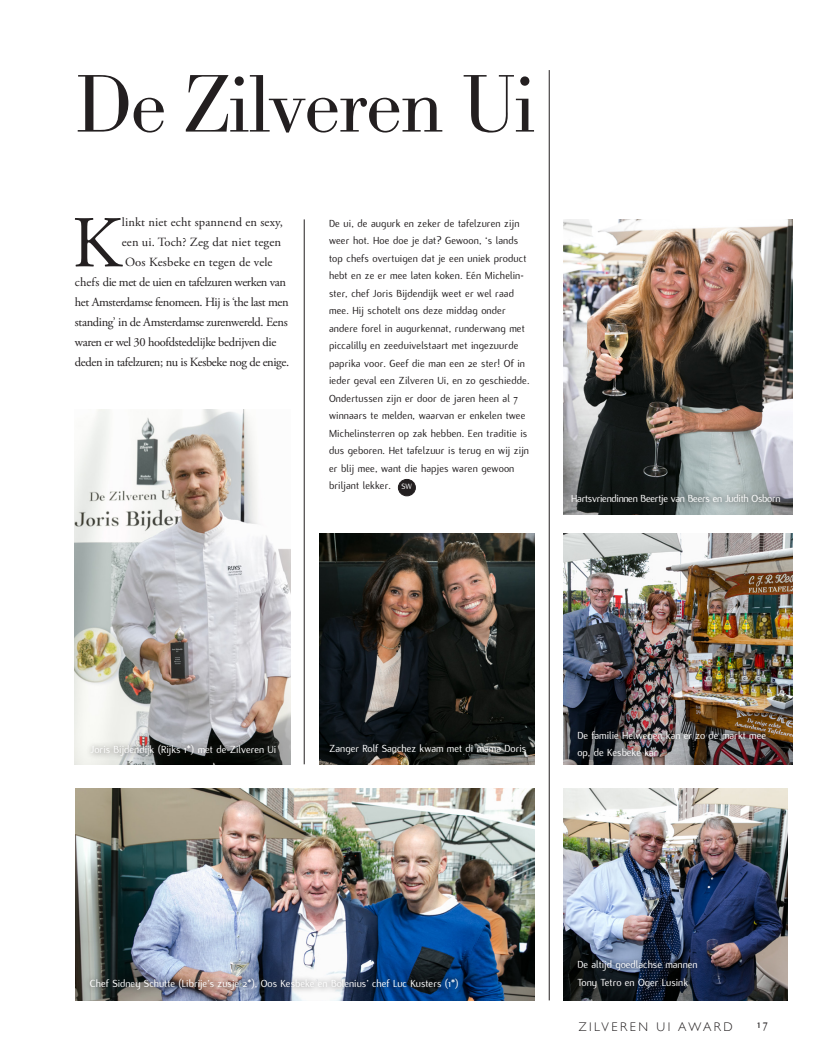
<style>
.page{position:relative;width:815px;height:1053px;background:#fff}
.page>*{position:absolute;margin:0;border:0;box-sizing:border-box;transform-origin:0 0}
.t1{font:300 80px "Bodoni Berthold BQ";letter-spacing:-.02em;color:#231f20}
.t2{font:72.88px "Adobe Garamond Pro";color:#231f20}
.t3{font:12.5px "Adobe Garamond Pro";letter-spacing:-.03em;color:#231f20}
.t4{font:12.5px "Adobe Garamond Pro";letter-spacing:.01em;color:#231f20}
.t5{font:300 12.5px "Gill Sans";letter-spacing:.2em;color:#231f20}
.t6{font:12.5px "Flux";color:#231f20}
.t7{font:11.25px/17.5px "Flux";letter-spacing:.01em;color:#231f20}
.t8{font:11.25px/17.5px "Flux";color:#fff}
.t9{font:11.25px "Flux";letter-spacing:-.025em;color:#fff}
.t10{font:8.5px "Flux";color:#fff}
.s1{color:#fff}
</style>
<div class="page">
<img style="left:76px;top:788px;width:459px;height:212px">
<hr style="left:304px;top:219px;width:1px;height:545px;background:#231f20">
<img style="left:563px;top:533px;width:229px;height:231px">
<img style="left:563px;top:219px;width:229px;height:295px">
<hr style="left:549px;top:70px;width:1px;height:930px;background:#231f20">
<img style="left:75px;top:409px;width:215px;height:355px">
<div style="left:86px;top:739px;width:197px;height:24px;background:#231f20;opacity:.75"></div>
<img style="left:563px;top:788px;width:225px;height:212px">
<img style="left:319px;top:533px;width:216px;height:231px">
<div style="left:398px;top:479px;width:17px;height:17px;background:#231f20;border-radius:50%"></div>
<div style="left:398px;top:479px;width:18px;height:17px;border:1px solid #231f20;border-radius:50%"></div>
<div style="left:565px;top:489px;width:223px;height:23px;background:#231f20;opacity:.75"></div>
<div style="left:571px;top:725px;width:201px;height:40px;background:#231f20;opacity:.75"></div>
<div style="left:84px;top:973px;width:382px;height:24px;background:#231f20;opacity:.75"></div>
<div style="left:571px;top:955px;width:133px;height:40px;background:#231f20;opacity:.75"></div>
<h1 class="t1" style="left:75px;top:59px;width:462px">De Zilveren Ui</h1>
<h2 class="t2" style="left:72px;top:199px;width:51px">K</h2>
<p class="t4" style="left:122px;top:215px;width:163px">linkt niet echt spannend en sexy,</p>
<p class="t4" style="left:122px;top:235px;width:161px">een ui. Toch? Zeg dat niet tegen</p>
<p class="t4" style="left:122px;top:255px;width:152px"><span class="s1">‘</span>Oos Kesbeke en tegen de vele</p>
<p class="t3" style="left:75px;top:275px;width:213px">chefs die met de uien en tafelzuren werken van</p>
<p class="t3" style="left:75px;top:295px;width:215px">het Amsterdamse fenomeen. Hij is ‘the last men</p>
<p class="t3" style="left:75px;top:315px;width:214px">standing’ in de Amsterdamse zurenwereld. Eens</p>
<p class="t3" style="left:75px;top:335px;width:203px">waren er wel 30 hoofdstedelijke bedrijven die</p>
<p class="t3" style="left:75px;top:355px;width:216px">deden in tafelzuren; nu is Kesbeke nog de enige.</p>
<p class="t7" style="left:329px;top:214px;width:202px">De ui, de augurk en zeker de tafelzuren zijn weer hot. Hoe doe je dat? Gewoon, ‘s lands top chefs overtuigen dat je een uniek product hebt en ze er mee laten koken. Eén Michelin&shy;ster, chef Joris Bijdendijk weet er wel raad mee. Hij schotelt ons deze middag onder andere forel in augurkennat, runderwang met piccalilly en zeeduivelstaart met ingezuurde paprika voor. Geef die man een 2e ster! Of in ieder geval een Zilveren Ui, en zo geschiedde.<br>Ondertussen zijn er door de jaren heen al 7 winnaars te melden, waarvan er enkelen twee Michelinsterren op zak hebben. Een traditie is dus geboren. Het tafelzuur is terug en wij zijn er blij mee, want die hapjes waren gewoon briljant lekker.</p>
<p class="t10" style="left:401px;top:482px;width:12px">SW</p>
<p class="t9" style="left:571px;top:492px;width:211px">Hartsvriendinnen Beertje van Beers en Judith Osborn</p>
<p class="t8" style="left:91px;top:741px;width:187px">Joris Bijdendijk (Rijks 1*) met de Zilveren Ui</p>
<p class="t8" style="left:329px;top:740px;width:199px">Zanger Rolf Sanchez kwam met di mama Doris</p>
<p class="t8" style="left:577px;top:726px;width:190px">De familie Helwegen kan er zo de markt mee op, de Kesbeke kar</p>
<p class="t8" style="left:90px;top:975px;width:370px">Chef Sidney Schutte (Librije’s zusje 2*), Oos Kesbeke en Bolenius’ chef Luc Kusters (1*)</p>
<p class="t8" style="left:577px;top:955px;width:122px">De altijd goedlachse mannen<br>Tony Tetro en Oger Lusink</p>
<p class="t5" style="left:579px;top:1019px;width:155px">ZILVEREN UI AWARD</p>
<p class="t6" style="left:757px;top:1016px;width:12px">17</p>
</div>
